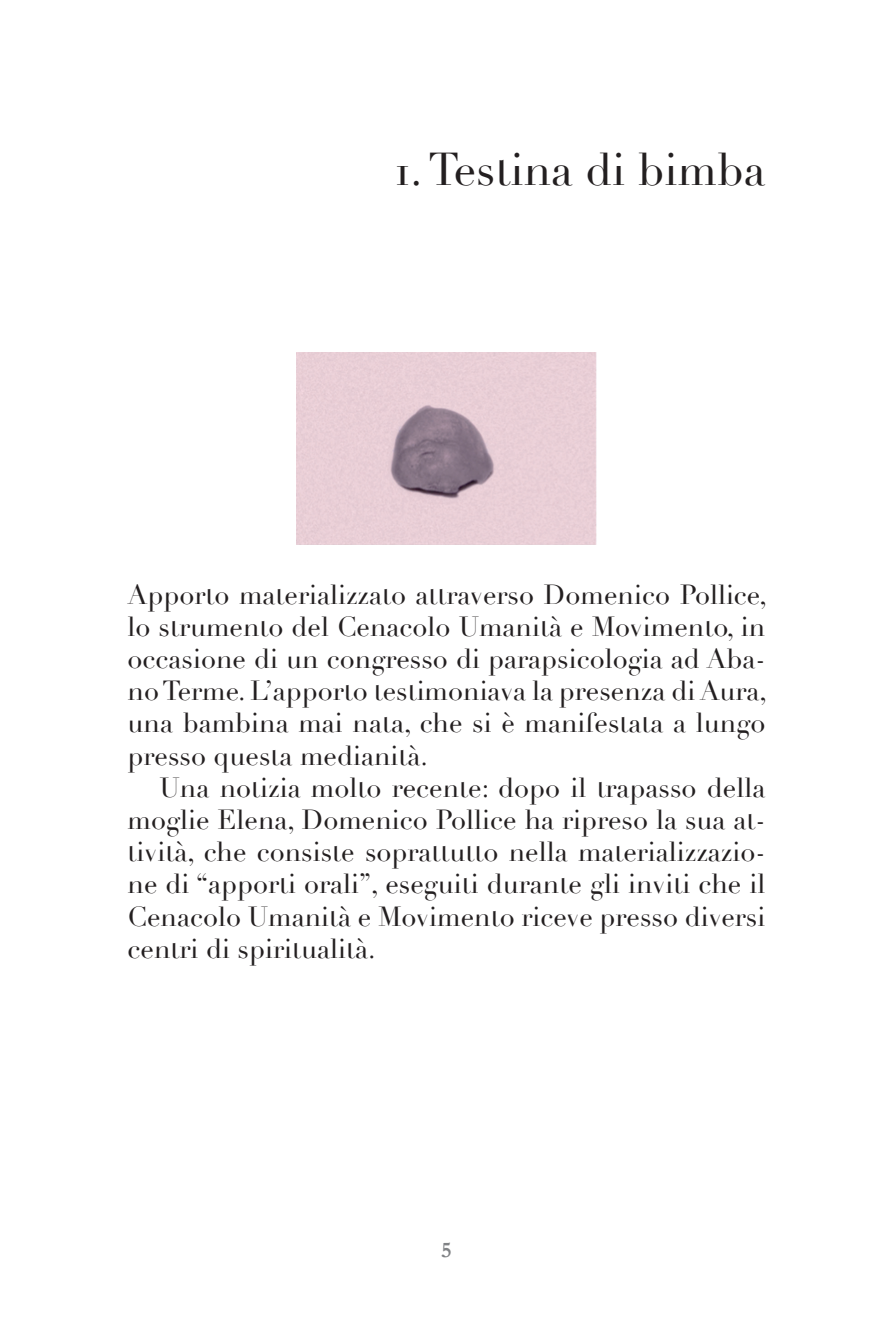
<style>
.page{position:relative;width:893px;height:1340px;background:#fff}
.page>*{position:absolute;margin:0;border:0;box-sizing:border-box;transform-origin:0 0}
.ragnoriflesso_titolo{font:45px "Didot";color:#231f20}
.ragnoriflesso_testo{font:27px/32.2px "Didot";color:#231f20;text-align:justify}
.t1{font:700 22.5px "Garamond";color:#808285}
</style>
<div class="page">
<img style="left:297px;top:352px;width:299px;height:192px">
<p class="ragnoriflesso_titolo" style="left:395px;top:143px;width:372px">1. Testina di bimba</p>
<p class="ragnoriflesso_testo" style="left:128px;top:579px;width:641px">Apporto materializzato attraverso Domenico Pollice, lo strumento del Cenacolo Umanità e Movimento, in occasione di un congresso di parapsicologia ad Aba&shy;no Terme. L’apporto testimoniava la presenza di Aura, una bambina mai nata, che si è manifestata a lungo presso questa medianità.</p>
<p class="ragnoriflesso_testo" style="left:128px;top:772px;width:639px;text-indent:32px">Una notizia molto recente: dopo il trapasso della moglie Elena, Domenico Pollice ha ripreso la sua at&shy;tività, che consiste soprattutto nella materializzazio&shy;ne di “apporti orali”, eseguiti durante gli inviti che il Cenacolo Umanità e Movimento riceve presso diversi centri di spiritualità.</p>
<p class="t1" style="left:441px;top:1236px;width:12px">5</p>
</div>
